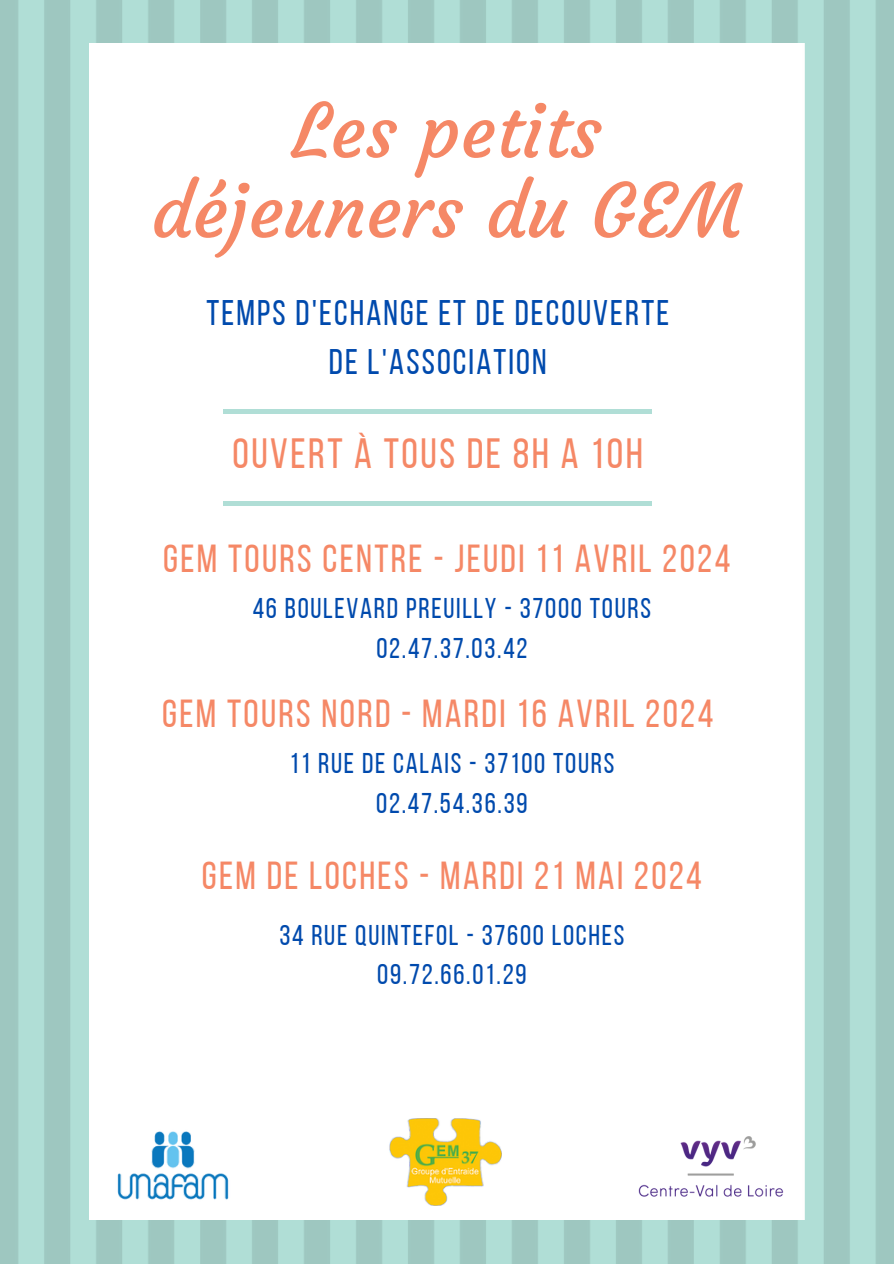
<style>
.page{position:relative;width:894px;height:1264px;background:#fff}
.page>*{position:absolute;margin:0;border:0;box-sizing:border-box;transform-origin:0 0}
.t1{font:74.25px/79.8px "Courgette";color:#f58866;text-align:center}
.t2{font:42.15px "Bebas Neue";letter-spacing:.06em;color:#f58866}
.t3{font:39px "Bebas Neue";letter-spacing:.06em;color:#f58866}
.t4{font:35.55px/49.5px "Bebas Neue";letter-spacing:.06em;color:#004aad;text-align:center}
.t5{font:28.5px "Bebas Neue";letter-spacing:.06em;color:#004aad}
</style>
<div class="page">
<img style="left:0;top:0;width:893px;height:1263px">
<img style="left:89px;top:44px;width:715px;height:1175px">
<div style="left:224px;top:409px;width:427px;height:5px;background:#b0ded6"></div>
<div style="left:224px;top:501px;width:427px;height:5px;background:#b0ded6"></div>
<img style="left:100px;top:1116px;width:145px;height:90px">
<img style="left:374px;top:1118px;width:127px;height:87px">
<img style="left:630px;top:1127px;width:161px;height:78px">
<p class="t1" style="left:151px;top:91px;width:592px">Les petits déjeuners du GEM</p>
<p class="t4" style="left:206px;top:291px;width:464px">TEMPS D'ECHANGE ET DE DECOUVERTE<br>DE L'ASSOCIATION</p>
<p class="t2" style="left:232px;top:436px;width:412px">OUVERT À TOUS DE 8H A 10H</p>
<p class="t3" style="left:163px;top:543px;width:568px">GEM TOURS CENTRE - JEUDI 11 AVRIL 2024</p>
<p class="t5" style="left:253px;top:597px;width:399px">46 BOULEVARD PREUILLY - 37000 TOURS</p>
<p class="t5" style="left:376px;top:636px;width:153px">02.47.37.03.42</p>
<p class="t3" style="left:162px;top:698px;width:552px">GEM TOURS NORD - MARDI 16 AVRIL 2024</p>
<p class="t5" style="left:289px;top:752px;width:326px">11 RUE DE CALAIS - 37100 TOURS</p>
<p class="t5" style="left:376px;top:791px;width:153px">02.47.54.36.39</p>
<p class="t3" style="left:202px;top:860px;width:501px">GEM DE LOCHES - MARDI 21 MAI 2024</p>
<p class="t5" style="left:279px;top:923px;width:346px">34 RUE QUINTEFOL - 37600 LOCHES</p>
<p class="t5" style="left:377px;top:962px;width:151px">09.72.66.01.29</p>
</div>
